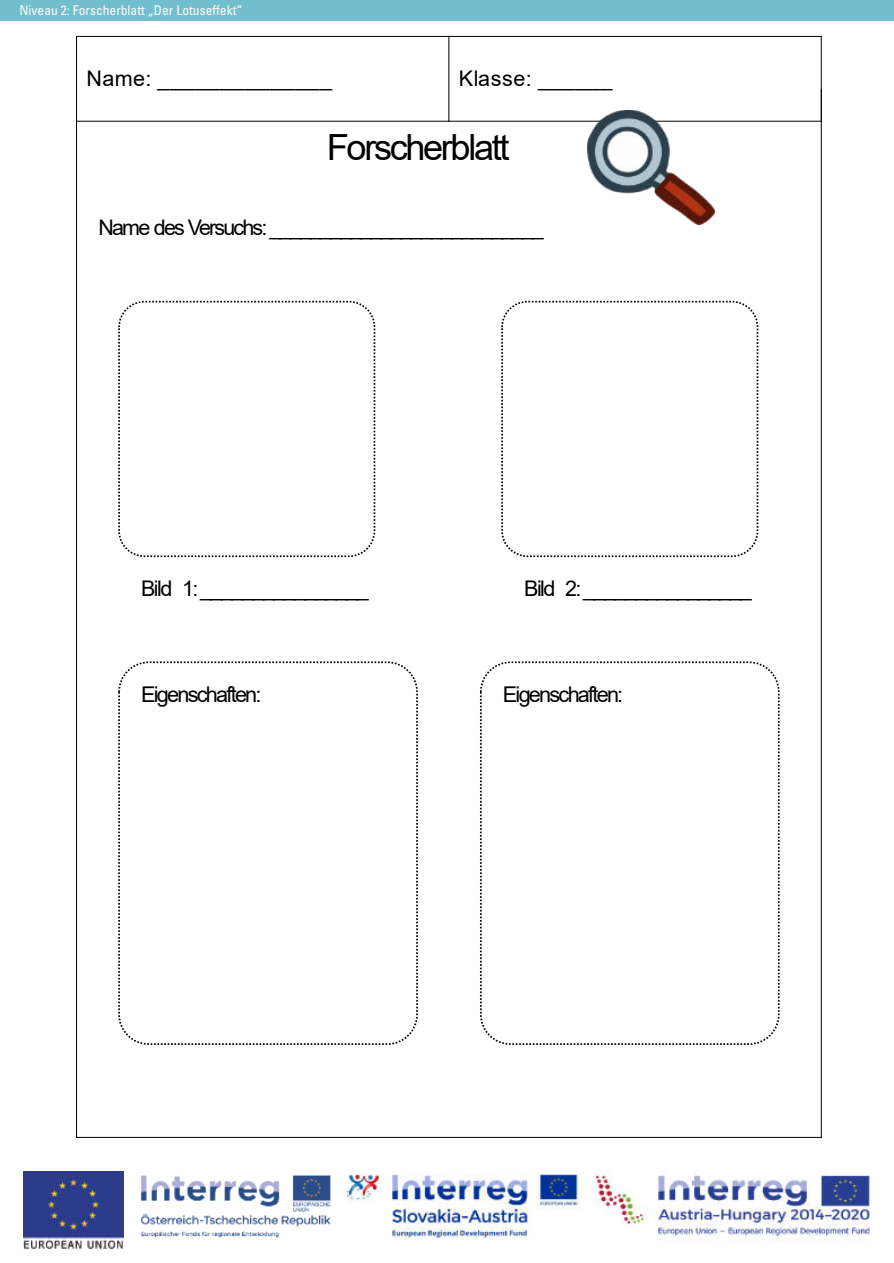
<style>
.page{position:relative;width:894px;height:1263px;background:#fff}
.page>*{position:absolute;margin:0;border:0;box-sizing:border-box;transform-origin:0 0}
.t1{font:36px "Arial";letter-spacing:-.065em;color:#000}
.t2{font:21.75px "Arial";letter-spacing:-.085em;color:#000}
.t3{font:21.6px "Arial";color:#000}
.t4{font:21.45px "Arial";letter-spacing:-.085em;color:#000}
.t5{font:condensed 13.5px "Univers LT Std";color:#fff}
</style>
<div class="page">
<img style="left:347px;top:1175px;width:231px;height:63px">
<img style="left:141px;top:1175px;width:190px;height:63px">
<img style="left:594px;top:1169px;width:275px;height:73px">
<img style="left:24px;top:1171px;width:99px;height:78px">
<hr style="left:448px;top:36px;width:1px;height:85px;background:#000">
<hr style="left:76px;top:121px;width:372px;height:1px;background:#000">
<hr style="left:76px;top:36px;width:1px;height:85px;background:#000">
<hr style="left:76px;top:36px;width:372px;height:1px;background:#000">
<hr style="left:820px;top:36px;width:1px;height:85px;background:#000">
<hr style="left:448px;top:121px;width:372px;height:1px;background:#000">
<hr style="left:448px;top:36px;width:372px;height:1px;background:#000">
<hr style="left:820px;top:90px;width:1px;height:1047px;background:#000">
<hr style="left:76px;top:1137px;width:745px;height:1px;background:#000">
<hr style="left:76px;top:90px;width:1px;height:1047px;background:#000">
<div style="left:118px;top:301px;width:257px;height:256px;border:2px dashed #000;border-radius:25px"></div>
<img style="left:587px;top:111px;width:127px;height:113px">
<div style="left:501px;top:301px;width:257px;height:256px;border:2px dashed #000;border-radius:25px"></div>
<div style="left:118px;top:661px;width:299px;height:384px;border:2px dashed #000;border-radius:30px"></div>
<div style="left:480px;top:661px;width:299px;height:384px;border:2px dashed #000;border-radius:30px"></div>
<div style="left:0;top:0;width:893px;height:21px;background:#73becc"></div>
<p class="t5" style="left:20px;top:5px;width:224px">Niveau 2: Forscherblatt „Der Lotuseffekt“</p>
<p class="t3" style="left:87px;top:70px;width:247px">Name: ______________</p>
<p class="t3" style="left:459px;top:70px;width:155px">Klasse: ______</p>
<h1 class="t1" style="left:327px;top:134px;width:184px">Forscherblatt</h1>
<p class="t4" style="left:98px;top:219px;width:446px">Name des Versuchs: ___________________________</p>
<p class="t3" style="left:141px;top:580px;width:229px">Bild 1:________________</p>
<p class="t2" style="left:141px;top:686px;width:122px">Eigenschaften:</p>
<p class="t3" style="left:524px;top:580px;width:229px">Bild 2:________________</p>
<p class="t2" style="left:502px;top:686px;width:122px">Eigenschaften:</p>
</div>
